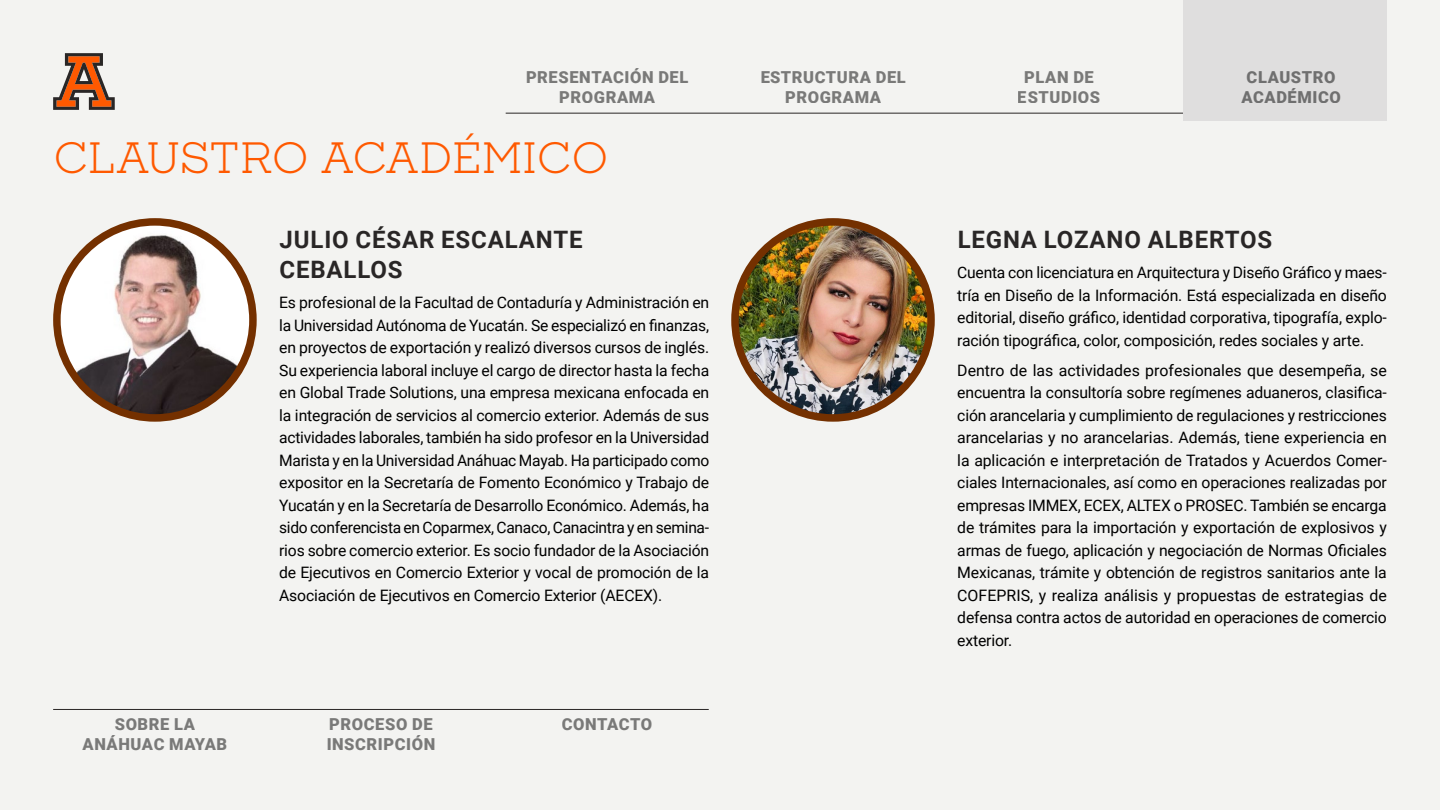
<style>
.page{position:relative;width:1440px;height:810px;background:#f3f3f1}
.page>*{position:absolute;margin:0;border:0;box-sizing:border-box;transform-origin:0 0}
.t1{font:42px "Sharp Slab";letter-spacing:-.015em;color:#ff5900}
.t2{font:700 24px/30px "Roboto";letter-spacing:.035em;color:#292626}
.t3{font:900 16.5px/19.8px "Roboto";letter-spacing:.035em;color:#000;text-align:center}
.t4{font:15.75px/22.5px "Roboto";letter-spacing:-.01em;color:#000;text-align:justify}
</style>
<div class="page">
<hr style="left:506px;top:113px;width:881px;height:1px;background:#292626">
<hr style="left:53px;top:709px;width:656px;height:1px;background:#292626">
<div style="left:1183px;top:0;width:204px;height:121px;background:#dfdede"></div>
<img style="left:57px;top:222px;width:196px;height:196px;border-radius:98px">
<div style="left:53px;top:218px;width:204px;height:204px;border:8px solid #743000;border-radius:50%"></div>
<img style="left:735px;top:222px;width:196px;height:196px;border-radius:98px">
<div style="left:731px;top:218px;width:204px;height:204px;border:8px solid #743000;border-radius:50%"></div>
<svg style="left:53px;top:53px;width:62px;height:57px"></svg>
<p class="t3" style="left:526px;top:66px;width:164px">PRESENTACIÓN DEL<br>PROGRAMA</p>
<h1 class="t1" style="left:53px;top:129px;width:557px">CLAUSTRO ACADÉMICO</h1>
<p class="t3" style="left:83px;top:714px;width:146px">SOBRE LA<br>ANÁHUAC MAYAB</p>
<h2 class="t2" style="left:280px;top:224px;width:305px">JULIO CÉSAR ESCALANTE<br>CEBALLOS</h2>
<p class="t4" style="left:279px;top:291px;width:432px">Es profesional de la Facultad de Contaduría y Administración en la Universidad Autónoma de Yucatán. Se especializó en finanzas, en proyectos de exportación y realizó diversos cursos de inglés.<br>Su experiencia laboral incluye el cargo de director hasta la fecha en Global Trade Solutions, una empresa mexicana enfocada en la integración de servicios al comercio exterior. Además de sus actividades laborales, también ha sido profesor en la Universidad Marista y en la Universidad Anáhuac Mayab. Ha participado como expositor en la Secretaría de Fomento Económico y Trabajo de Yucatán y en la Secretaría de Desarrollo Económico. Además, ha sido conferencista en Coparmex, Canaco, Canacintra y en semina&shy;rios sobre comercio exterior. Es socio fundador de la Asociación de Ejecutivos en Comercio Exterior y vocal de promoción de la Asociación de Ejecutivos en Comercio Exterior (AECEX).</p>
<p class="t3" style="left:327px;top:714px;width:110px;text-align:left">PROCESO DE<br>INSCRIPCIÓN</p>
<p class="t3" style="left:562px;top:714px;width:92px">CONTACTO</p>
<p class="t3" style="left:760px;top:66px;width:147px">ESTRUCTURA DEL<br>PROGRAMA</p>
<p class="t3" style="left:1018px;top:66px;width:84px">PLAN DE<br>ESTUDIOS</p>
<p class="t3" style="left:1241px;top:66px;width:101px">CLAUSTRO<br>ACADÉMICO</p>
<h2 class="t2" style="left:958px;top:224px;width:316px">LEGNA LOZANO ALBERTOS</h2>
<p class="t4" style="left:957px;top:261px;width:431px">Cuenta con licenciatura en Arquitectura y Diseño Gráfico y maes&shy;tría en Diseño de la Información. Está especializada en diseño editorial, diseño gráfico, identidad corporativa, tipografía, explo&shy;ración tipográfica, color, composición, redes sociales y arte.</p>
<p class="t4" style="left:957px;top:358px;width:431px">Dentro de las actividades profesionales que desempeña, se encuentra la consultoría sobre regímenes aduaneros, clasifica&shy;ción arancelaria y cumplimiento de regulaciones y restricciones arancelarias y no arancelarias. Además, tiene experiencia en la aplicación e interpretación de Tratados y Acuerdos Comer&shy;ciales Internacionales, así como en operaciones realizadas por empresas IMMEX, ECEX, ALTEX o PROSEC. También se encarga de trámites para la importación y exportación de explosivos y armas de fuego, aplicación y negociación de Normas Oficiales Mexicanas, trámite y obtención de registros sanitarios ante la COFEPRIS, y realiza análisis y propuestas de estrategias de defensa contra actos de autoridad en operaciones de comercio exterior.</p>
</div>
